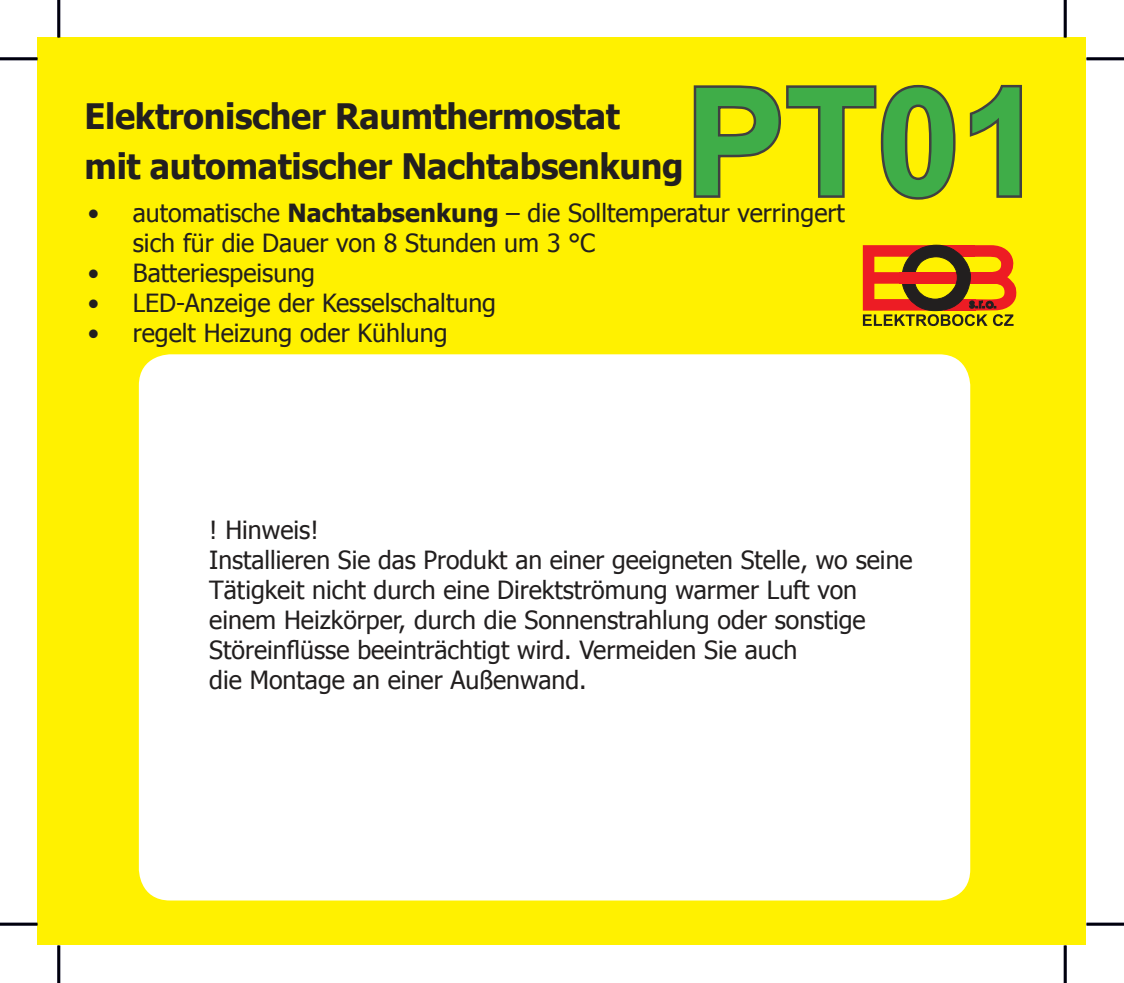
<style>
.page{position:relative;width:1124px;height:983px;background:#fff}
.page>*{position:absolute;margin:0;border:0;box-sizing:border-box;transform-origin:0 0}
.t1{font:700 150px "Arial";color:#3fad48}
.t2{font:700 35px/50px "Tahoma";letter-spacing:-.01em;color:#221f1f}
.t3{font:25px/30px "Tahoma";color:#221f1f}
.s1{font-weight:700}
</style>
<div class="page">
<div style="left:38px;top:37px;width:1048px;height:908px;background:#fff100"></div>
<svg style="left:693px;top:84px;width:263px;height:116px"></svg>
<svg style="left:969px;top:84px;width:53px;height:114px"></svg>
<svg style="left:863px;top:245px;width:154px;height:81px"></svg>
<div style="left:140px;top:355px;width:829px;height:543px;background:#fff;border-radius:30px"></div>
<div style="left:139px;top:354px;width:831px;height:546px;border:3px solid #fff;border-radius:30px"></div>
<hr style="left:0;top:57px;width:38px;height:3px;background:#000019">
<hr style="left:1086px;top:57px;width:38px;height:3px;background:#000019">
<hr style="left:0;top:922px;width:38px;height:3px;background:#000019">
<hr style="left:1086px;top:922px;width:38px;height:3px;background:#000019">
<hr style="left:57px;top:0;width:3px;height:37px;background:#000019">
<hr style="left:57px;top:945px;width:3px;height:37px;background:#000019">
<svg style="left:1063px;top:0;width:4px;height:37px"></svg>
<svg style="left:1063px;top:945px;width:4px;height:37px"></svg>
<hr style="left:0;top:58px;width:38px;height:1px;background:#000">
<hr style="left:1086px;top:58px;width:38px;height:1px;background:#000">
<hr style="left:0;top:923px;width:38px;height:1px;background:#000">
<hr style="left:1086px;top:923px;width:38px;height:1px;background:#000">
<hr style="left:58px;top:0;width:1px;height:37px;background:#000">
<hr style="left:58px;top:945px;width:1px;height:37px;background:#000">
<hr style="left:1065px;top:0;width:1px;height:37px;background:#000">
<hr style="left:1065px;top:945px;width:1px;height:37px;background:#000">
<h1 class="t1" style="left:685px;top:56px;width:360px">PT01</h1>
<h2 class="t2" style="left:85px;top:94px;width:600px">Elektronischer Raumthermostat mit automatischer Nachtabsenkung</h2>
<p class="t3" style="left:133px;top:197px;width:713px;text-indent:-45px">• automatische <span class="s1">Nachtabsenkung</span> – die Solltemperatur verringert sich für die Dauer von 8 Stunden um 3 °C</p>
<p class="t3" style="left:88px;top:257px;width:229px">• Batteriespeisung</p>
<p class="t3" style="left:88px;top:287px;width:410px">• LED-Anzeige der Kesselschaltung</p>
<p class="t3" style="left:88px;top:317px;width:361px">• regelt Heizung oder Kühlung</p>
<p class="t3" style="left:209px;top:513px;width:705px">! Hinweis!<br>Installieren Sie das Produkt an einer geeigneten Stelle, wo seine Tätigkeit nicht durch eine Direktströmung warmer Luft von einem Heizkörper, durch die Sonnenstrahlung oder sonstige Störeinflüsse beeinträchtigt wird. Vermeiden Sie auch<br>die Montage an einer Außenwand.</p>
</div>
